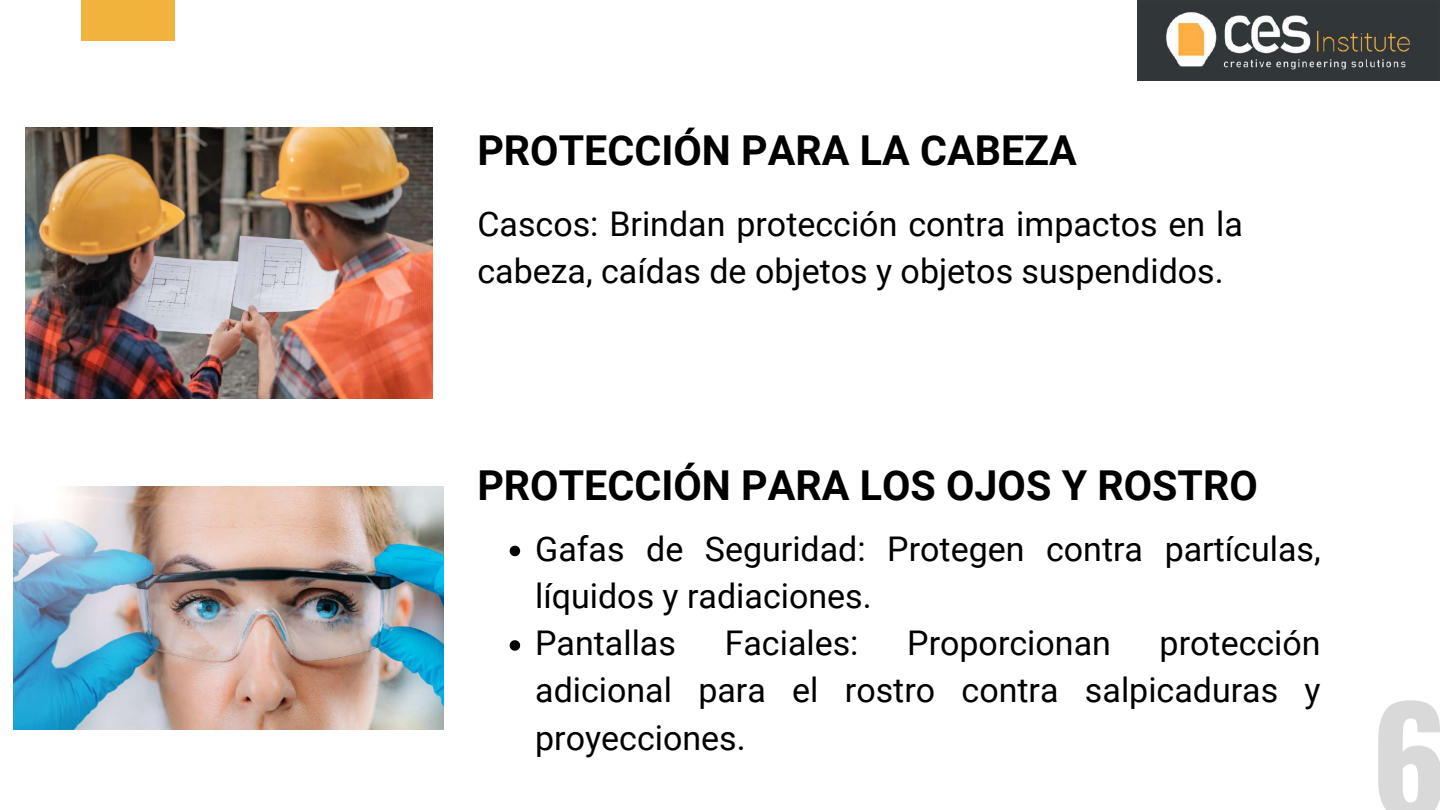
<style>
.page{position:relative;width:1440px;height:810px;background:#fff}
.page>*{position:absolute;margin:0;border:0;box-sizing:border-box;transform-origin:0 0}
.t1{font:700 144px "Oswald";color:#d9d9d9}
.t2{font:700 41.2px "Roboto";color:#000}
.t3{font:34px/47.2px "Roboto";color:#000}
</style>
<div class="page">
<img style="left:1138px;top:0;width:302px;height:81px">
<div style="left:81px;top:0;width:93px;height:41px;background:#f1b33c"></div>
<img style="left:25px;top:127px;width:407px;height:272px">
<img style="left:13px;top:487px;width:431px;height:242px">
<svg style="left:510px;top:546px;width:10px;height:10px"></svg>
<svg style="left:510px;top:640px;width:10px;height:11px"></svg>
<p class="t2" style="left:477px;top:127px;width:601px">PROTECCIÓN PARA LA CABEZA</p>
<p class="t3" style="left:477px;top:201px;width:767px">Cascos: Brindan protección contra impactos en la cabeza, caídas de objetos y objetos suspendidos.</p>
<p class="t2" style="left:477px;top:462px;width:782px">PROTECCIÓN PARA LOS OJOS Y ROSTRO</p>
<p class="t3" style="left:535px;top:525px;width:787px">Gafas de Seguridad: Protegen contra partículas, líquidos y radiaciones.<br>Pantallas</p>
<p class="t3" style="left:535px;top:620px;width:787px;text-align:justify;text-indent:624px">protección adicional para el rostro contra salpicaduras y proyecciones.</p>
<p class="t3" style="left:725px;top:620px;width:135px">Faciales:</p>
<p class="t3" style="left:907px;top:620px;width:205px">Proporcionan</p>
<h1 class="t1" style="left:1371px;top:647px;width:79px">6</h1>
</div>
